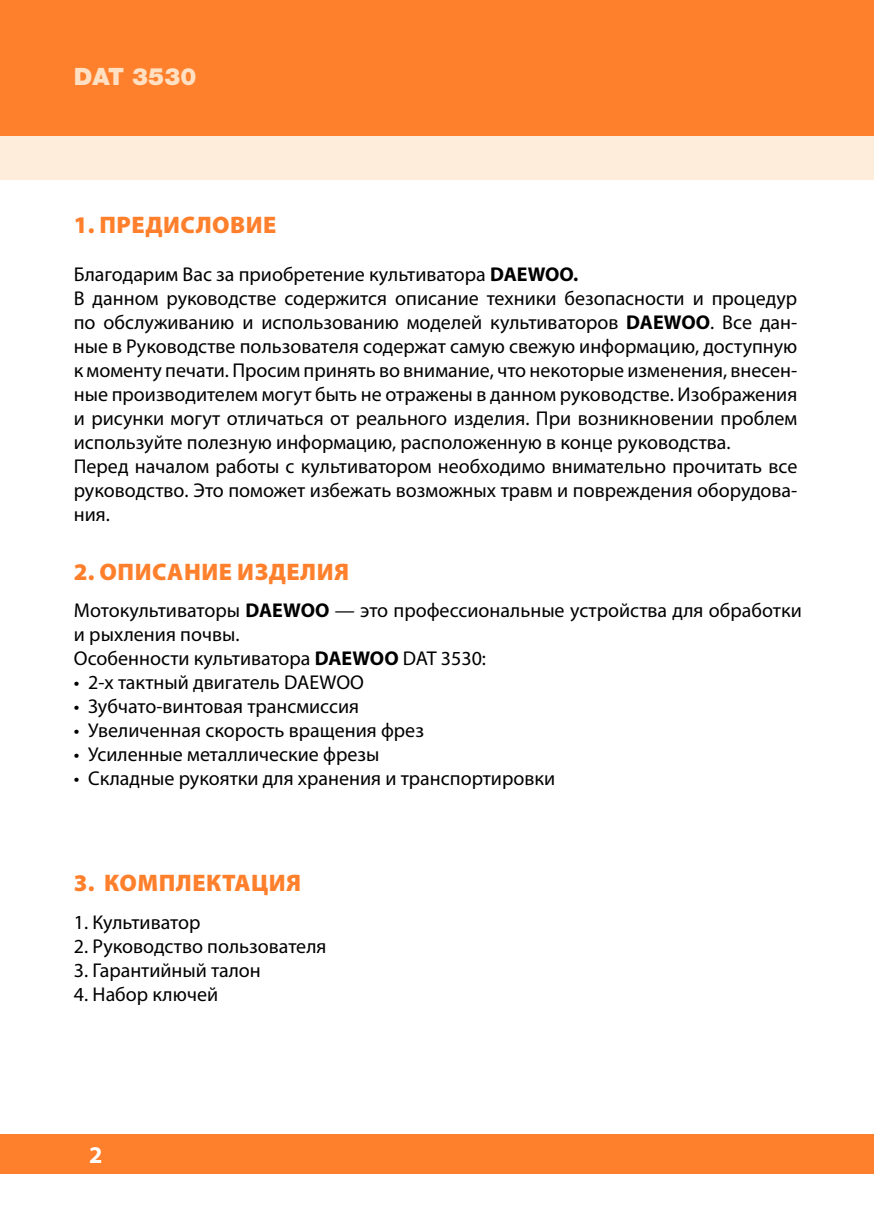
<style>
.page{position:relative;width:874px;height:1225px;background:#fff}
.page>*{position:absolute;margin:0;border:0;box-sizing:border-box;transform-origin:0 0}
.t1{font:900 24px "Myriad Pro";letter-spacing:.02em;color:#ff802c}
.t2{font:900 24px "Helvetica Neue Cyr";color:#ffe0c3}
.t3{font:700 24px "Myriad Pro";color:#fff}
.t4{font:20px/24px "Myriad Pro";color:#000}
.s1{font-weight:700}
</style>
<div class="page">
<div style="left:0;top:0;width:873px;height:136px;background:#ff802c"></div>
<div style="left:0;top:1134px;width:873px;height:40px;background:#ff802c"></div>
<div style="left:0;top:136px;width:856px;height:44px;background:#ffeddb"></div>
<div style="left:856px;top:136px;width:17px;height:44px;background:#ffeddb"></div>
<p class="t2" style="left:74px;top:63px;width:124px">DAT 3530</p>
<p class="t1" style="left:74px;top:213px;width:204px">1. ПРЕДИСЛОВИЕ</p>
<p class="t4" style="left:74px;top:264px;width:724px">Благодарим Вас за приобретение культиватора <span class="s1">DAEWOO.<br></span>В данном руководстве содержится описание техники безопасности и процедур по обслуживанию и использованию моделей культиваторов <span class="s1">DAEWOO</span>. Все дан&shy;ные в Руководстве пользователя содержат самую свежую информацию, доступную к моменту печати. Просим принять во внимание, что некоторые изменения, внесен&shy;ные производителем могут быть не отражены в данном руководстве. Изображения и рисунки могут отличаться от реального изделия. При возникновении проблем используйте полезную информацию, расположенную в конце руководства.<br>Перед началом работы с культиватором необходимо внимательно прочитать все руководство. Это поможет избежать возможных травм и повреждения оборудова&shy;ния.</p>
<p class="t1" style="left:74px;top:559px;width:276px">2. ОПИСАНИЕ ИЗДЕЛИЯ</p>
<p class="t4" style="left:74px;top:600px;width:729px">Мотокультиваторы <span class="s1">DAEWOO</span> — это профессиональные устройства для обработки и рыхления почвы.<br>Особенности культиватора <span class="s1">DAEWOO</span> DAT 3530:</p>
<p class="t4" style="left:74px;top:672px;width:291px">• 2-х тактный двигатель DAEWOO</p>
<p class="t4" style="left:74px;top:696px;width:286px">• Зубчато-винтовая трансмиссия</p>
<p class="t4" style="left:74px;top:720px;width:351px">• Увеличенная скорость вращения фрез</p>
<p class="t4" style="left:74px;top:744px;width:307px">• Усиленные металлические фрезы</p>
<p class="t4" style="left:74px;top:768px;width:482px">• Складные рукоятки для хранения и транспортировки</p>
<p class="t1" style="left:74px;top:871px;width:228px">3. КОМПЛЕКТАЦИЯ</p>
<p class="t4" style="left:74px;top:912px;width:128px">1. Культиватор</p>
<p class="t4" style="left:74px;top:936px;width:254px">2. Руководство пользователя</p>
<p class="t4" style="left:74px;top:960px;width:188px">3. Гарантийный талон</p>
<p class="t4" style="left:74px;top:984px;width:146px">4. Набор ключей</p>
<p class="t3" style="left:89px;top:1146px;width:15px">2</p>
</div>
